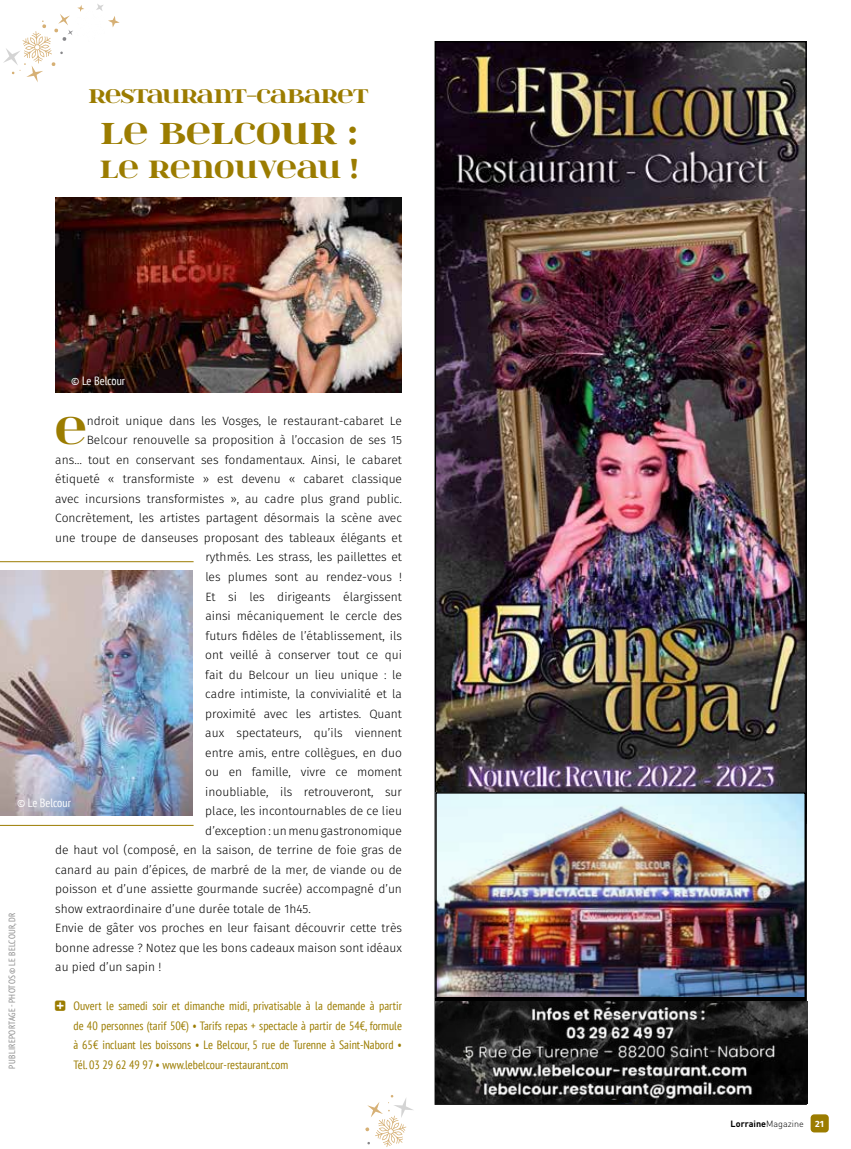
<style>
.page{position:relative;width:851px;height:1149px;background:#fff}
.page>*{position:absolute;margin:0;border:0;box-sizing:border-box;transform-origin:0 0}
.t1{font:43.95px "itsadzoke";color:#9b7c00}
.t2{font:34.5px "itsadzoke";color:#9b7c00}
.t3{font:28.5px "itsadzoke";letter-spacing:-.015em;color:#9b7c00}
.t4{font:22.5px "itsadzoke";letter-spacing:-.04em;color:#9b7c00}
.t5{font:300 12px "Fira Sans";color:#000}
.t6{font:condensed 12px/19.5px "PT Sans";color:#9b7c00;text-align:justify}
.t7{font:condensed 12px "PT Sans";color:#fff}
.t8{font:condensed 9px "PT Sans";letter-spacing:.04em;color:#878787}
.t9{font:700 9px "DIN Pro";color:#000}
.t10{font:700 9px "Fira Sans";color:#fff}
.s1{font-weight:300}
</style>
<div class="page">
<div style="left:810px;top:1113px;width:18px;height:19px;background:#9b7c00;border-radius:4px"></div>
<hr style="left:0;top:561px;width:193px;height:1px;background:#9b7c00">
<hr style="left:0;top:824px;width:193px;height:1px;background:#9b7c00">
<img style="left:437px;top:44px;width:366px;height:747px">
<img style="left:438px;top:794px;width:364px;height:201px">
<div style="left:435px;top:791px;width:370px;height:207px;border:2px solid #000"></div>
<img style="left:435px;top:1001px;width:372px;height:102px">
<img style="left:0;top:570px;width:192px;height:245px">
<svg style="left:365px;top:1095px;width:48px;height:51px"></svg>
<svg style="left:3px;top:4px;width:117px;height:78px"></svg>
<img style="left:55px;top:198px;width:346px;height:195px">
<h3 class="t4" style="left:88px;top:80px;width:282px">RESTAURANT-CABARET</h3>
<h2 class="t2" style="left:100px;top:110px;width:258px">LE BELCOUR :</h2>
<h3 class="t3" style="left:100px;top:150px;width:259px">LE RENOUVEAU !</h3>
<p class="t7" style="left:71px;top:373px;width:55px">© Le Belcour</p>
<h1 class="t1" style="left:55px;top:401px;width:33px">E</h1>
<p class="t5" style="left:87px;top:412px;width:317px">ndroit unique dans les Vosges, le restaurant-cabaret Le</p>
<p class="t5" style="left:87px;top:431px;width:317px">Belcour renouvelle sa proposition à l’occasion de ses 15</p>
<p class="t5" style="left:55px;top:451px;width:348px">ans… tout en conservant ses fondamentaux. Ainsi, le cabaret</p>
<p class="t5" style="left:55px;top:470px;width:348px">étiqueté « transformiste » est devenu « cabaret classique</p>
<p class="t5" style="left:55px;top:490px;width:348px">avec incursions transformistes », au cadre plus grand public.</p>
<p class="t5" style="left:55px;top:509px;width:348px">Concrètement, les artistes partagent désormais la scène avec</p>
<p class="t5" style="left:55px;top:529px;width:348px">une troupe de danseuses proposant des tableaux élégants et</p>
<p class="t5" style="left:205px;top:548px;width:198px">rythmés. Les strass, les paillettes et</p>
<p class="t5" style="left:205px;top:568px;width:198px">les plumes sont au rendez-vous !</p>
<p class="t5" style="left:205px;top:587px;width:198px">Et si les dirigeants élargissent</p>
<p class="t5" style="left:205px;top:607px;width:198px">ainsi mécaniquement le cercle des</p>
<p class="t5" style="left:205px;top:626px;width:198px">futurs fidèles de l’établissement, ils</p>
<p class="t5" style="left:205px;top:646px;width:198px">ont veillé à conserver tout ce qui</p>
<p class="t5" style="left:205px;top:665px;width:198px">fait du Belcour un lieu unique : le</p>
<p class="t5" style="left:205px;top:685px;width:198px">cadre intimiste, la convivialité et la</p>
<p class="t5" style="left:205px;top:704px;width:198px">proximité avec les artistes. Quant</p>
<p class="t5" style="left:205px;top:724px;width:198px">aux spectateurs, qu’ils viennent</p>
<p class="t5" style="left:205px;top:743px;width:198px">entre amis, entre collègues, en duo</p>
<p class="t5" style="left:205px;top:763px;width:198px">ou en famille, vivre ce moment</p>
<p class="t5" style="left:205px;top:782px;width:198px">inoubliable, ils retrouveront, sur</p>
<p class="t5" style="left:205px;top:802px;width:198px">place, les incontournables de ce lieu</p>
<p class="t5" style="left:205px;top:821px;width:198px">d’exception : un menu gastronomique</p>
<p class="t5" style="left:55px;top:841px;width:348px">de haut vol (composé, en la saison, de terrine de foie gras de</p>
<p class="t5" style="left:55px;top:860px;width:348px">canard au pain d’épices, de marbré de la mer, de viande ou de</p>
<p class="t5" style="left:55px;top:880px;width:348px">poisson et d’une assiette gourmande sucrée) accompagné d’un</p>
<p class="t5" style="left:55px;top:899px;width:257px">show extraordinaire d’une durée totale de 1h45.</p>
<p class="t5" style="left:55px;top:919px;width:348px">Envie de gâter vos proches en leur faisant découvrir cette très</p>
<p class="t5" style="left:55px;top:938px;width:348px">bonne adresse ? Notez que les bons cadeaux maison sont idéaux</p>
<p class="t5" style="left:55px;top:958px;width:108px">au pied d’un sapin !</p>
<p class="t6" style="left:73px;top:995px;width:330px;text-indent:-18px">☑ Ouvert le samedi soir et dimanche midi, privatisable à la demande à partir de 40 personnes (tarif 50€) • Tarifs repas + spectacle à partir de 54€, formule à 65€ incluant les boissons • Le Belcour, 5 rue de Turenne à Saint-Nabord •</p>
<p class="t7" style="left:17px;top:794px;width:55px">© Le Belcour</p>
<p class="t8" style="left:6px;top:1068px;width:157px;rotate:-90deg">PUBLIREPORTAGE- PHOTOS © LE BELCOUR, DR</p>
<p class="t6" style="left:73px;top:1054px;width:216px">Tél. 03 29 62 49 97 • www.lebelcour-restaurant.com</p>
<p class="t9" style="left:730px;top:1115px;width:75px">Lorraine<span class="s1">Magazine</span></p>
<p class="t10" style="left:815px;top:1117px;width:10px">21</p>
</div>
